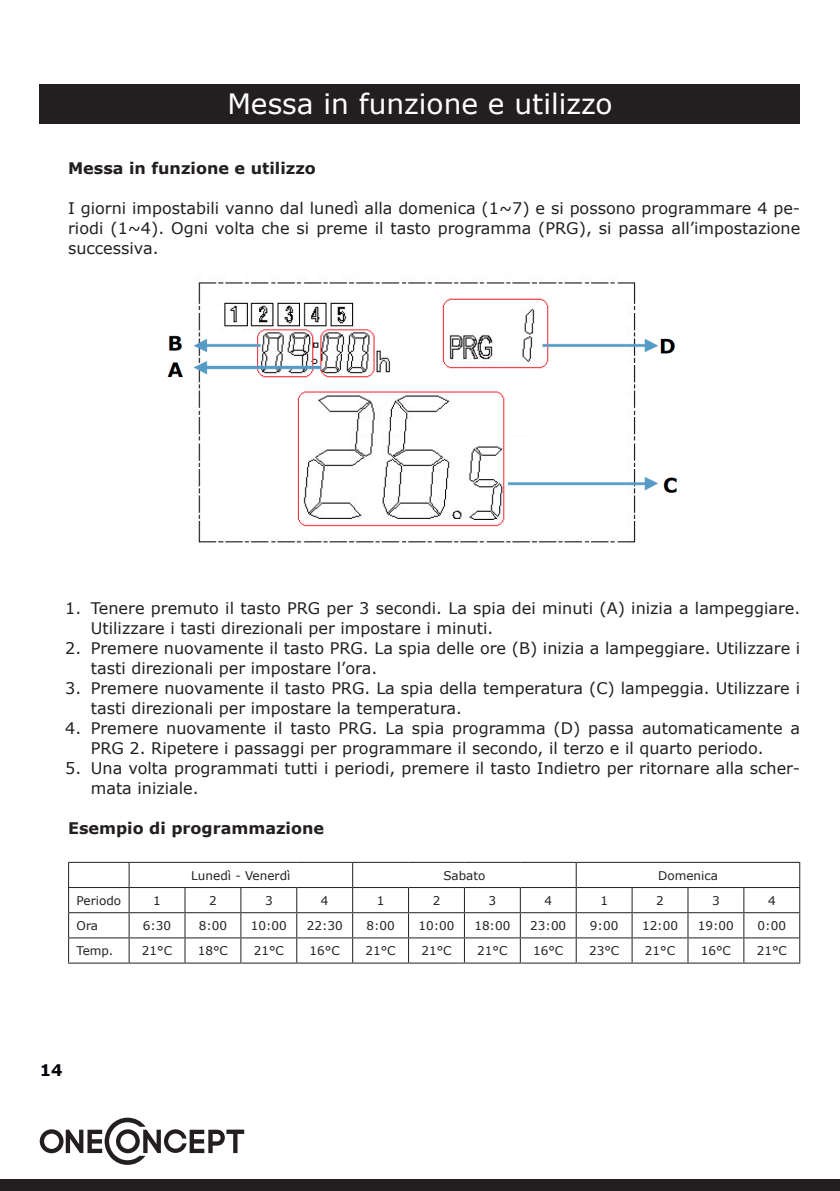
<style>
.page{position:relative;width:840px;height:1191px;background:#fff}
.page>*{position:absolute;margin:0;border:0;box-sizing:border-box;transform-origin:0 0}
.t1{font:28px "Verdana";color:#fff}
.t2{font:16px/20px "Verdana";color:#231f20}
.t3{font:700 16px "Verdana";color:#231f20}
.t4{font:700 16px "Verdana";color:#03040a}
.t5{font:12px "Verdana";color:#231f20}
</style>
<div class="page">
<div style="left:0;top:1179px;width:839px;height:12px;background:#231f20"></div>
<svg style="left:40px;top:1117px;width:204px;height:47px"></svg>
<div style="left:40px;top:84px;width:759px;height:39px;background:#231f20"></div>
<hr style="left:68px;top:862px;width:61px;height:1px;background:#231f20">
<hr style="left:129px;top:862px;width:56px;height:1px;background:#231f20">
<hr style="left:185px;top:862px;width:56px;height:1px;background:#231f20">
<hr style="left:241px;top:862px;width:55px;height:1px;background:#231f20">
<hr style="left:296px;top:862px;width:56px;height:1px;background:#231f20">
<hr style="left:352px;top:862px;width:56px;height:1px;background:#231f20">
<hr style="left:408px;top:862px;width:56px;height:1px;background:#231f20">
<hr style="left:464px;top:862px;width:56px;height:1px;background:#231f20">
<hr style="left:520px;top:862px;width:56px;height:1px;background:#231f20">
<hr style="left:576px;top:862px;width:55px;height:1px;background:#231f20">
<hr style="left:631px;top:862px;width:56px;height:1px;background:#231f20">
<hr style="left:687px;top:862px;width:56px;height:1px;background:#231f20">
<hr style="left:743px;top:862px;width:56px;height:1px;background:#231f20">
<hr style="left:68px;top:887px;width:61px;height:1px;background:#231f20">
<hr style="left:129px;top:887px;width:56px;height:1px;background:#231f20">
<hr style="left:185px;top:887px;width:56px;height:1px;background:#231f20">
<hr style="left:241px;top:887px;width:55px;height:1px;background:#231f20">
<hr style="left:296px;top:887px;width:56px;height:1px;background:#231f20">
<hr style="left:352px;top:887px;width:56px;height:1px;background:#231f20">
<hr style="left:408px;top:887px;width:56px;height:1px;background:#231f20">
<hr style="left:464px;top:887px;width:56px;height:1px;background:#231f20">
<hr style="left:520px;top:887px;width:56px;height:1px;background:#231f20">
<hr style="left:576px;top:887px;width:55px;height:1px;background:#231f20">
<hr style="left:631px;top:887px;width:56px;height:1px;background:#231f20">
<hr style="left:687px;top:887px;width:56px;height:1px;background:#231f20">
<hr style="left:743px;top:887px;width:56px;height:1px;background:#231f20">
<hr style="left:68px;top:912px;width:61px;height:1px;background:#231f20">
<hr style="left:129px;top:912px;width:56px;height:1px;background:#231f20">
<hr style="left:185px;top:912px;width:56px;height:1px;background:#231f20">
<hr style="left:241px;top:912px;width:55px;height:1px;background:#231f20">
<hr style="left:296px;top:912px;width:56px;height:1px;background:#231f20">
<hr style="left:352px;top:912px;width:56px;height:1px;background:#231f20">
<hr style="left:408px;top:912px;width:56px;height:1px;background:#231f20">
<hr style="left:464px;top:912px;width:56px;height:1px;background:#231f20">
<hr style="left:520px;top:912px;width:56px;height:1px;background:#231f20">
<hr style="left:576px;top:912px;width:55px;height:1px;background:#231f20">
<hr style="left:631px;top:912px;width:56px;height:1px;background:#231f20">
<hr style="left:687px;top:912px;width:56px;height:1px;background:#231f20">
<hr style="left:743px;top:912px;width:56px;height:1px;background:#231f20">
<hr style="left:68px;top:937px;width:61px;height:1px;background:#231f20">
<svg style="left:68px;top:863px;width:1px;height:99px"></svg>
<hr style="left:129px;top:937px;width:56px;height:1px;background:#231f20">
<svg style="left:128px;top:863px;width:1px;height:99px"></svg>
<hr style="left:185px;top:937px;width:56px;height:1px;background:#231f20">
<svg style="left:184px;top:888px;width:1px;height:74px"></svg>
<hr style="left:241px;top:937px;width:55px;height:1px;background:#231f20">
<svg style="left:240px;top:888px;width:1px;height:74px"></svg>
<hr style="left:296px;top:937px;width:56px;height:1px;background:#231f20">
<svg style="left:296px;top:888px;width:1px;height:74px"></svg>
<hr style="left:352px;top:937px;width:56px;height:1px;background:#231f20">
<svg style="left:352px;top:863px;width:1px;height:99px"></svg>
<hr style="left:408px;top:937px;width:56px;height:1px;background:#231f20">
<svg style="left:408px;top:888px;width:1px;height:74px"></svg>
<hr style="left:464px;top:937px;width:56px;height:1px;background:#231f20">
<svg style="left:463px;top:888px;width:1px;height:74px"></svg>
<hr style="left:520px;top:937px;width:56px;height:1px;background:#231f20">
<svg style="left:519px;top:888px;width:1px;height:74px"></svg>
<hr style="left:576px;top:937px;width:55px;height:1px;background:#231f20">
<svg style="left:575px;top:863px;width:1px;height:99px"></svg>
<hr style="left:631px;top:937px;width:56px;height:1px;background:#231f20">
<svg style="left:631px;top:888px;width:1px;height:74px"></svg>
<hr style="left:687px;top:937px;width:56px;height:1px;background:#231f20">
<svg style="left:687px;top:888px;width:1px;height:74px"></svg>
<hr style="left:743px;top:937px;width:56px;height:1px;background:#231f20">
<svg style="left:743px;top:888px;width:1px;height:74px"></svg>
<hr style="left:68px;top:962px;width:61px;height:1px;background:#231f20">
<hr style="left:129px;top:962px;width:56px;height:1px;background:#231f20">
<hr style="left:185px;top:962px;width:56px;height:1px;background:#231f20">
<hr style="left:241px;top:962px;width:55px;height:1px;background:#231f20">
<hr style="left:296px;top:962px;width:56px;height:1px;background:#231f20">
<hr style="left:352px;top:962px;width:56px;height:1px;background:#231f20">
<hr style="left:408px;top:962px;width:56px;height:1px;background:#231f20">
<hr style="left:464px;top:962px;width:56px;height:1px;background:#231f20">
<hr style="left:520px;top:962px;width:56px;height:1px;background:#231f20">
<hr style="left:576px;top:962px;width:55px;height:1px;background:#231f20">
<hr style="left:631px;top:962px;width:56px;height:1px;background:#231f20">
<hr style="left:687px;top:962px;width:56px;height:1px;background:#231f20">
<hr style="left:743px;top:962px;width:56px;height:1px;background:#231f20">
<img style="left:167px;top:282px;width:510px;height:261px">
<h1 class="t1" style="left:227px;top:84px;width:386px">Messa in funzione e utilizzo</h1>
<p class="t3" style="left:68px;top:156px;width:249px">Messa in funzione e utilizzo</p>
<p class="t2" style="left:68px;top:198px;width:733px;text-align:justify">I giorni impostabili vanno dal lunedì alla domenica (1~7) e si possono programmare 4 pe&shy;riodi (1~4). Ogni volta che si preme il tasto programma (PRG), si passa all’impostazione successiva.</p>
<p class="t2" style="left:91px;top:598px;width:710px;text-indent:-26px">1. Tenere premuto il tasto PRG per 3 secondi. La spia dei minuti (A) inizia a lampeggiare.<br>Utilizzare i tasti direzionali per impostare i minuti.</p>
<p class="t2" style="left:91px;top:638px;width:710px;text-indent:-26px">2. Premere nuovamente il tasto PRG. La spia delle ore (B) inizia a lampeggiare. Utilizzare i tasti direzionali per impostare l’ora.</p>
<p class="t2" style="left:91px;top:678px;width:710px;text-indent:-26px">3. Premere nuovamente il tasto PRG. La spia della temperatura (C) lampeggia. Utilizzare i tasti direzionali per impostare la temperatura.</p>
<p class="t2" style="left:91px;top:718px;width:710px;text-indent:-26px">4. Premere nuovamente il tasto PRG. La spia programma (D) passa automaticamente a<br>PRG 2. Ripetere i passaggi per programmare il secondo, il terzo e il quarto periodo.</p>
<p class="t2" style="left:91px;top:758px;width:710px;text-indent:-26px">5. Una volta programmati tutti i periodi, premere il tasto Indietro per ritornare alla scher&shy;mata iniziale.</p>
<p class="t3" style="left:68px;top:816px;width:257px">Esempio di programmazione</p>
<p class="t5" style="left:191px;top:867px;width:101px">Lunedì - Venerdì</p>
<p class="t5" style="left:443px;top:867px;width:44px">Sabato</p>
<p class="t5" style="left:657px;top:867px;width:61px">Domenica</p>
<p class="t5" style="left:77px;top:892px;width:46px">Periodo</p>
<p class="t5" style="left:153px;top:892px;width:9px">1</p>
<p class="t5" style="left:209px;top:892px;width:9px">2</p>
<p class="t5" style="left:265px;top:892px;width:9px">3</p>
<p class="t5" style="left:321px;top:892px;width:9px">4</p>
<p class="t5" style="left:376px;top:892px;width:9px">1</p>
<p class="t5" style="left:432px;top:892px;width:9px">2</p>
<p class="t5" style="left:488px;top:892px;width:9px">3</p>
<p class="t5" style="left:544px;top:892px;width:9px">4</p>
<p class="t5" style="left:600px;top:892px;width:9px">1</p>
<p class="t5" style="left:655px;top:892px;width:9px">2</p>
<p class="t5" style="left:711px;top:892px;width:9px">3</p>
<p class="t5" style="left:767px;top:892px;width:9px">4</p>
<p class="t5" style="left:77px;top:917px;width:23px">Ora</p>
<p class="t5" style="left:143px;top:917px;width:30px">6:30</p>
<p class="t5" style="left:199px;top:917px;width:30px">8:00</p>
<p class="t5" style="left:251px;top:917px;width:37px">10:00</p>
<p class="t5" style="left:306px;top:917px;width:37px">22:30</p>
<p class="t5" style="left:366px;top:917px;width:30px">8:00</p>
<p class="t5" style="left:418px;top:917px;width:37px">10:00</p>
<p class="t5" style="left:474px;top:917px;width:37px">18:00</p>
<p class="t5" style="left:530px;top:917px;width:37px">23:00</p>
<p class="t5" style="left:589px;top:917px;width:30px">9:00</p>
<p class="t5" style="left:641px;top:917px;width:37px">12:00</p>
<p class="t5" style="left:697px;top:917px;width:37px">19:00</p>
<p class="t5" style="left:757px;top:917px;width:30px">0:00</p>
<p class="t5" style="left:77px;top:942px;width:38px">Temp.</p>
<p class="t5" style="left:142px;top:942px;width:32px">21°C</p>
<p class="t5" style="left:198px;top:942px;width:32px">18°C</p>
<p class="t5" style="left:253px;top:942px;width:32px">21°C</p>
<p class="t5" style="left:309px;top:942px;width:32px">16°C</p>
<p class="t5" style="left:365px;top:942px;width:32px">21°C</p>
<p class="t5" style="left:421px;top:942px;width:32px">21°C</p>
<p class="t5" style="left:477px;top:942px;width:32px">21°C</p>
<p class="t5" style="left:533px;top:942px;width:32px">16°C</p>
<p class="t5" style="left:588px;top:942px;width:32px">23°C</p>
<p class="t5" style="left:644px;top:942px;width:32px">21°C</p>
<p class="t5" style="left:700px;top:942px;width:32px">16°C</p>
<p class="t5" style="left:756px;top:942px;width:32px">21°C</p>
<p class="t4" style="left:40px;top:1058px;width:24px">14</p>
</div>
